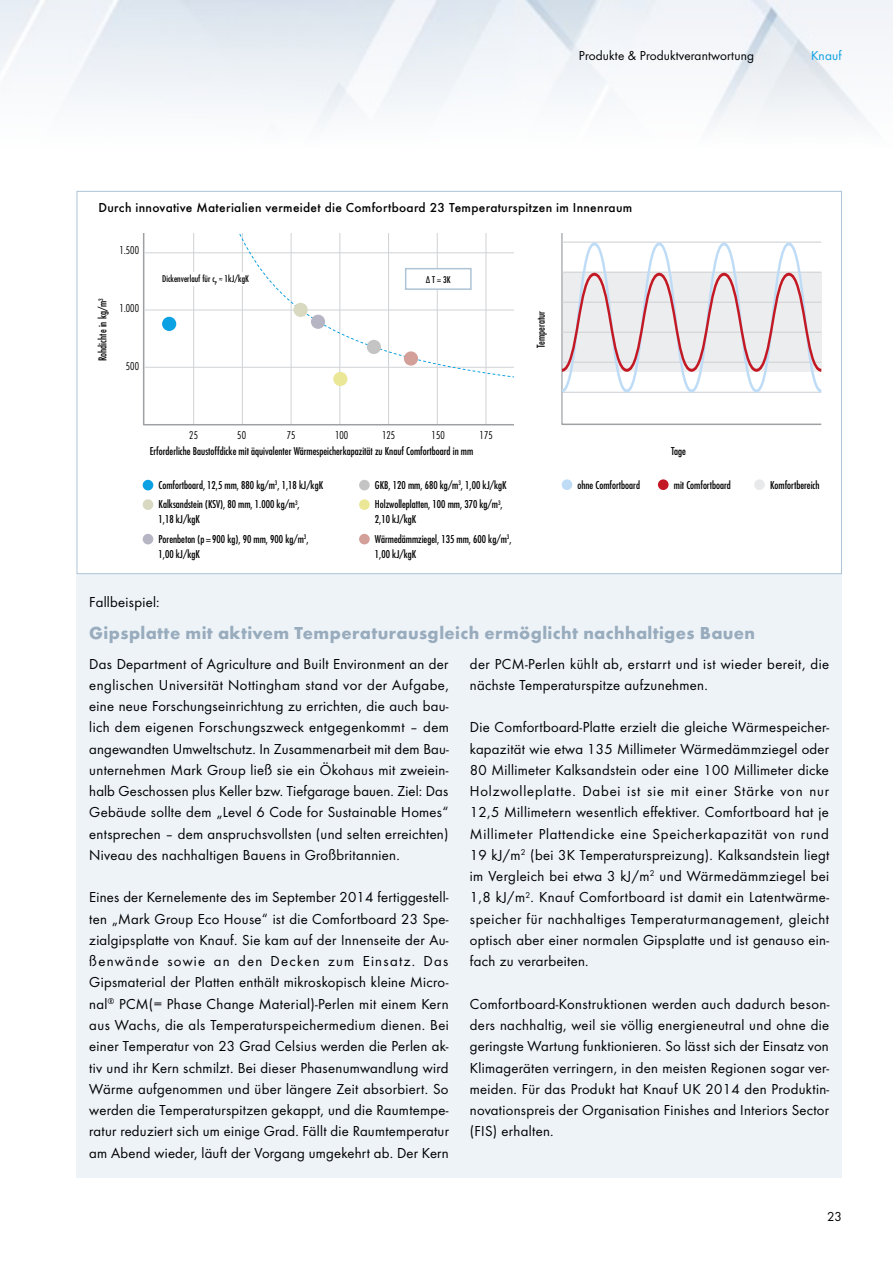
<style>
.page{position:relative;width:893px;height:1263px;background:#fff}
.page>*{position:absolute;margin:0;border:0;box-sizing:border-box;transform-origin:0 0}
.t1{font:700 18px "Futura";letter-spacing:.02em;color:#98acbd}
.t2{font:15px/21.3px "Futura Boo";letter-spacing:.02em;color:#000;text-align:justify}
.t3{font:500 13.5px "Futura";letter-spacing:.02em;color:#000}
.t4{font:13.5px "Futura Boo";letter-spacing:.01em;color:#000}
.t5{font:13.5px "Futura Boo";letter-spacing:.01em;color:#0ba1e2}
.t6{font:condensed 10.5px/19.5px "Futura Std";color:#000}
.t7{font:300 condensed 10.5px "Futura Std";color:#000}
.t8{font:condensed 9px "Futura Std";color:#000}
</style>
<div class="page">
<div style="left:77px;top:574px;width:765px;height:604px;background:#eef3f8"></div>
<svg style="left:143px;top:234px;width:371px;height:192px"></svg>
<svg style="left:170px;top:234px;width:344px;height:154px"></svg>
<div style="left:162px;top:317px;width:14px;height:14px;background:#0ba1e2;border-radius:50%"></div>
<div style="left:333px;top:372px;width:14px;height:14px;background:#eae796;border-radius:50%"></div>
<div style="left:294px;top:303px;width:14px;height:14px;background:#d9d8c1;border-radius:50%"></div>
<div style="left:311px;top:315px;width:14px;height:14px;background:#b6b5c4;border-radius:50%"></div>
<div style="left:367px;top:340px;width:14px;height:14px;background:#c5c4c4;border-radius:50%"></div>
<div style="left:404px;top:351px;width:14px;height:15px;background:#d3a099;border-radius:50%"></div>
<svg style="left:562px;top:234px;width:259px;height:191px"></svg>
<svg style="left:562px;top:241px;width:259px;height:153px"></svg>
<div style="left:143px;top:480px;width:10px;height:10px;background:#0ba1e2;border-radius:50%"></div>
<div style="left:143px;top:499px;width:10px;height:11px;background:#d9d8c1;border-radius:50%"></div>
<div style="left:143px;top:534px;width:10px;height:10px;background:#b6b5c4;border-radius:50%"></div>
<div style="left:359px;top:480px;width:11px;height:10px;background:#c5c4c4;border-radius:50%"></div>
<div style="left:359px;top:499px;width:11px;height:11px;background:#eae796;border-radius:50%"></div>
<div style="left:359px;top:534px;width:11px;height:10px;background:#d3a099;border-radius:50%"></div>
<div style="left:562px;top:479px;width:10px;height:11px;background:#bfdcf7;border-radius:50%"></div>
<div style="left:658px;top:479px;width:11px;height:11px;background:#c31924;border-radius:50%"></div>
<div style="left:754px;top:479px;width:11px;height:11px;background:#e8e9ea;border-radius:50%"></div>
<div style="left:406px;top:269px;width:65px;height:20px;background:#fff"></div>
<div style="left:405px;top:268px;width:67px;height:22px;border:2px solid #aec4d7"></div>
<div style="left:159px;top:272px;width:93px;height:13px;background:#fff"></div>
<p class="t4" style="left:579px;top:47px;width:177px">Produkte &amp; Produktverantwortung</p>
<p class="t5" style="left:811px;top:47px;width:32px">Knauf</p>
<p class="t3" style="left:99px;top:200px;width:535px">Durch innovative Materialien vermeidet die Comfortboard 23 Temperaturspitzen im Innenraum</p>
<p class="t7" style="left:119px;top:244px;width:21px">1.500</p>
<p class="t6" style="left:93px;top:361px;width:64px;rotate:-90deg">Rohdichte in kg/m<sup>3</sup></p>
<p class="t7" style="left:119px;top:302px;width:21px">1.000</p>
<p class="t7" style="left:126px;top:360px;width:15px">500</p>
<p class="t8" style="left:162px;top:274px;width:88px">Dickenverlauf für c<sub>P</sub> ≈ 1kJ/kgK</p>
<p class="t8" style="left:426px;top:274px;width:26px">∆ T = 3K</p>
<p class="t6" style="left:531px;top:348px;width:38px;rotate:-90deg">Temperatur</p>
<p class="t7" style="left:189px;top:428px;width:10px">25</p>
<p class="t7" style="left:237px;top:428px;width:10px">50</p>
<p class="t7" style="left:287px;top:428px;width:10px">75</p>
<p class="t7" style="left:335px;top:428px;width:15px">100</p>
<p class="t7" style="left:382px;top:428px;width:15px">125</p>
<p class="t7" style="left:432px;top:428px;width:15px">150</p>
<p class="t7" style="left:480px;top:428px;width:15px">175</p>
<p class="t6" style="left:150px;top:441px;width:325px">Erforderliche Baustoffdicke mit äquivalenter Wärmespeicherkapazität zu Knauf Comfortboard in mm</p>
<p class="t6" style="left:671px;top:441px;width:16px">Tage</p>
<p class="t6" style="left:159px;top:475px;width:166px">Comfortboard, 12,5 mm, 880 kg/m<sup>3</sup>, 1,18 kJ/kgK<br>Kalksandstein (KSV), 80 mm, 1.000 kg/m<sup>3</sup>,</p>
<p class="t6" style="left:159px;top:510px;width:152px">1,18 kJ/kgK<br>Porenbeton (p = 900 kg), 90 mm, 900 kg/m<sup>3</sup>,</p>
<p class="t6" style="left:159px;top:544px;width:43px">1,00 kJ/kgK</p>
<p class="t6" style="left:375px;top:475px;width:133px">GKB, 120 mm, 680 kg/m<sup>3</sup>, 1,00 kJ/kgK<br>Holzwolleplatten, 100 mm, 370 kg/m<sup>3</sup>,</p>
<p class="t6" style="left:375px;top:510px;width:138px">2,10 kJ/kgK<br>Wärmedämmziegel, 135 mm, 600 kg/m<sup>3</sup>,</p>
<p class="t6" style="left:375px;top:544px;width:43px">1,00 kJ/kgK</p>
<p class="t6" style="left:578px;top:475px;width:64px">ohne Comfortboard</p>
<p class="t6" style="left:674px;top:475px;width:58px">mit Comfortboard</p>
<p class="t6" style="left:770px;top:475px;width:51px">Komfortbereich</p>
<p class="t2" style="left:89px;top:591px;width:72px">Fallbeispiel:</p>
<p class="t1" style="left:89px;top:622px;width:667px">Gipsplatte mit aktivem Temperaturausgleich ermöglicht nachhaltiges Bauen</p>
<p class="t2" style="left:89px;top:653px;width:361px">Das Department of Agriculture and Built Environment an der englischen Universität Nottingham stand vor der Aufgabe, eine neue Forschungseinrichtung zu errichten, die auch bau&shy;lich dem eigenen Forschungszweck entgegenkommt – dem angewandten Umweltschutz. In Zusammenarbeit mit dem Bau&shy;unternehmen Mark Group ließ sie ein Ökohaus mit zweiein&shy;halb Geschossen plus Keller bzw. Tiefgarage bauen. Ziel: Das Gebäude sollte dem „Level 6 Code for Sustainable Homes“ entsprechen – dem anspruchsvollsten (und selten erreichten)<br>Niveau des nachhaltigen Bauens in Großbritannien.</p>
<p class="t2" style="left:89px;top:887px;width:361px">Eines der Kernelemente des im September 2014 fertiggestell&shy;ten „Mark Group Eco House“ ist die Comfortboard 23 Spe&shy;zialgipsplatte von Knauf. Sie kam auf der Innenseite der Au&shy;ßenwände sowie an den Decken zum Einsatz. Das Gipsmaterial der Platten enthält mikroskopisch kleine Micro&shy;nal<sup>®</sup> PCM(= Phase Change Material)-Perlen mit einem Kern aus Wachs, die als Temperaturspeichermedium dienen. Bei einer Temperatur von 23 Grad Celsius werden die Perlen ak&shy;tiv und ihr Kern schmilzt. Bei dieser Phasenumwandlung wird Wärme aufgenommen und über längere Zeit absorbiert. So werden die Temperaturspitzen gekappt, und die Raumtempe&shy;ratur reduziert sich um einige Grad. Fällt die Raumtemperatur am Abend wieder, läuft der Vorgang umgekehrt ab. Der Kern</p>
<p class="t2" style="left:470px;top:653px;width:361px">der PCM-Perlen kühlt ab, erstarrt und ist wieder bereit, die nächste Temperaturspitze aufzunehmen.</p>
<p class="t2" style="left:470px;top:717px;width:361px">Die Comfortboard-Platte erzielt die gleiche Wärmespeicher&shy;kapazität wie etwa 135 Millimeter Wärmedämmziegel oder 80 Millimeter Kalksandstein oder eine 100 Millimeter dicke Holzwolleplatte. Dabei ist sie mit einer Stärke von nur 12,5 Millimetern wesentlich effektiver. Comfortboard hat je Millimeter Plattendicke eine Speicherkapazität von rund 19 kJ/m<sup>2</sup> (bei 3K Temperaturspreizung). Kalksandstein liegt im Vergleich bei etwa 3 kJ/m<sup>2</sup> und Wärmedämmziegel bei 1,8 kJ/m<sup>2</sup>. Knauf Comfortboard ist damit ein Latentwärme&shy;speicher für nachhaltiges Temperaturmanagement, gleicht optisch aber einer normalen Gipsplatte und ist genauso ein&shy;fach zu verarbeiten.</p>
<p class="t2" style="left:470px;top:993px;width:361px">Comfortboard-Konstruktionen werden auch dadurch beson&shy;ders nachhaltig, weil sie völlig energieneutral und ohne die geringste Wartung funktionieren. So lässt sich der Einsatz von Klimageräten verringern, in den meisten Regionen sogar ver&shy;meiden. Für das Produkt hat Knauf UK 2014 den Produktin&shy;novationspreis der Organisation Finishes and Interiors Sector (FIS) erhalten.</p>
<p class="t4" style="left:827px;top:1208px;width:17px">23</p>
</div>
